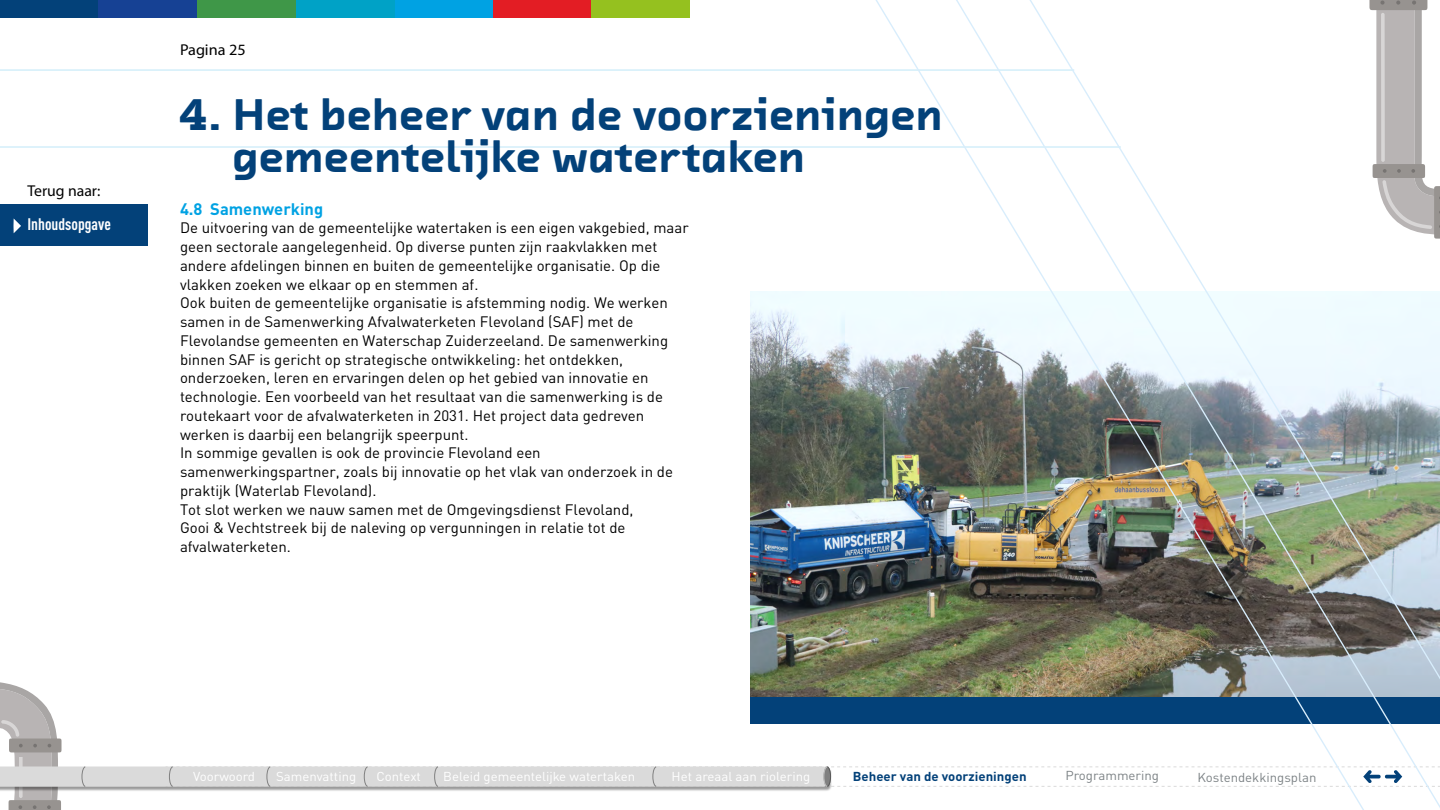
<style>
.page{position:relative;width:1440px;height:810px;background:#fff}
.page>*{position:absolute;margin:0;border:0;box-sizing:border-box;transform-origin:0 0}
.t1{font:900 45px/42.8px "Chambers Sans Pro";letter-spacing:-.01em;color:#034179}
.t2{font:700 16.5px "DIN Pro";color:#00a2e3}
.t3{font:700 condensed 16.5px "DIN Pro";color:#fff}
.t4{font:15.75px "Myriad Pro";color:#000}
.t5{font:15px/18.8px "DIN Pro";color:#000}
.t6{font:12.83px "DIN Pro";color:#fff}
.t7{font:12.83px "DIN Pro";color:#7d8386}
.t8{font:700 12.83px "DIN Pro";color:#034179}
</style>
<div class="page">
<div style="left:0;top:0;width:99px;height:17px;background:#034179"></div>
<div style="left:394px;top:0;width:99px;height:17px;background:#00a2e3"></div>
<div style="left:296px;top:0;width:98px;height:17px;background:#00a2c6"></div>
<div style="left:197px;top:0;width:98px;height:17px;background:#3f9748"></div>
<div style="left:99px;top:0;width:98px;height:17px;background:#164194"></div>
<div style="left:493px;top:0;width:98px;height:17px;background:#e31d24"></div>
<div style="left:591px;top:0;width:99px;height:17px;background:#95c11f"></div>
<img style="left:750px;top:292px;width:99px;height:199px">
<div style="left:0;top:204px;width:148px;height:42px;background:#034179"></div>
<svg style="left:14px;top:219px;width:7px;height:14px"></svg>
<hr style="left:0;top:146px;width:1121px;height:2px;background:#00a2e3">
<hr style="left:0;top:69px;width:1074px;height:2px;background:#00a2e3">
<svg style="left:849px;top:0;width:76px;height:491px"></svg>
<svg style="left:925px;top:0;width:79px;height:491px"></svg>
<svg style="left:1004px;top:0;width:436px;height:491px"></svg>
<img style="left:0;top:491px;width:1440px;height:319px">
<p class="t4" style="left:27px;top:181px;width:75px">Terug naar:</p>
<p class="t3" style="left:27px;top:212px;width:85px">Inhoudsopgave</p>
<p class="t4" style="left:180px;top:40px;width:67px">Pagina 25</p>
<h1 class="t1" style="left:232px;top:91px;width:713px;text-indent:-52px">4. Het beheer van de voorzieningen gemeentelijke watertaken</h1>
<p class="t2" style="left:180px;top:195px;width:145px">4.8 Samenwerking</p>
<p class="t5" style="left:180px;top:217px;width:510px">De uitvoering van de gemeentelijke watertaken is een eigen vakgebied, maar geen sectorale aangelegenheid. Op diverse punten zijn raakvlakken met andere afdelingen binnen en buiten de gemeentelijke organisatie. Op die vlakken zoeken we elkaar op en stemmen af.<br>Ook buiten de gemeentelijke organisatie is afstemming nodig. We werken samen in de Samenwerking Afvalwaterketen Flevoland (SAF) met de Flevolandse gemeenten en Waterschap Zuiderzeeland. De samenwerking binnen SAF is gericht op strategische ontwikkeling: het ontdekken, onderzoeken, leren en ervaringen delen op het gebied van innovatie en technologie. Een voorbeeld van het resultaat van die samenwerking is de routekaart voor de afvalwaterketen in 2031. Het project data gedreven werken is daarbij een belangrijk speerpunt.<br>In sommige gevallen is ook de provincie Flevoland een samenwerkingspartner, zoals bij innovatie op het vlak van onderzoek in de praktijk (Waterlab Flevoland).<br>Tot slot werken we nauw samen met de Omgevingsdienst Flevoland,<br>Gooi &amp; Vechtstreek bij de naleving op vergunningen in relatie tot de afvalwaterketen.</p>
<p class="t6" style="left:193px;top:766px;width:64px">Voorwoord</p>
<p class="t6" style="left:276px;top:766px;width:82px">Samenvatting</p>
<p class="t6" style="left:376px;top:766px;width:46px">Context</p>
<p class="t6" style="left:443px;top:766px;width:193px">Beleid gemeentelijke watertaken</p>
<p class="t6" style="left:672px;top:766px;width:140px">Het areaal aan riolering</p>
<p class="t8" style="left:853px;top:765px;width:175px">Beheer van de voorzieningen</p>
<p class="t7" style="left:1065px;top:766px;width:95px">Programmering</p>
<p class="t7" style="left:1198px;top:767px;width:120px">Kostendekkingsplan</p>
</div>
